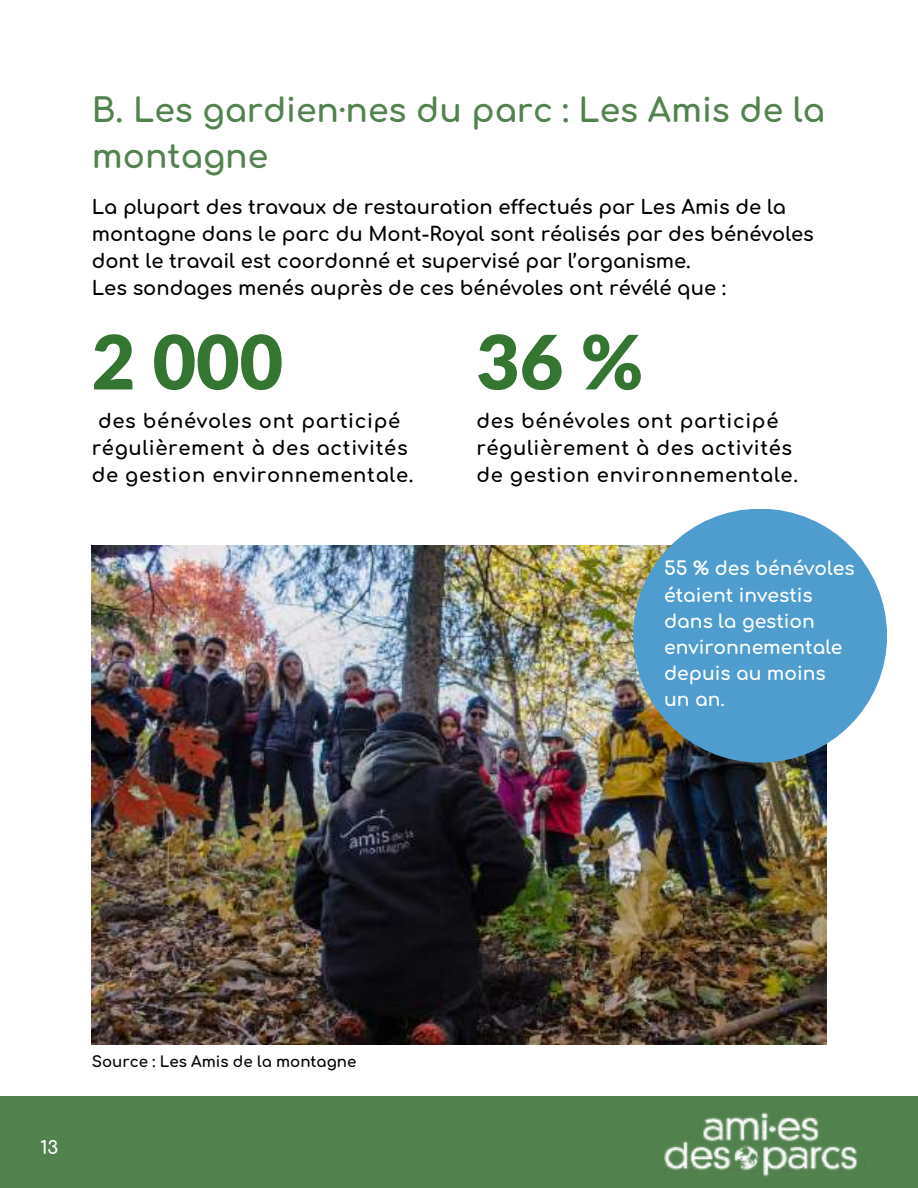
<style>
.page{position:relative;width:918px;height:1188px;background:#fff}
.page>*{position:absolute;margin:0;border:0;box-sizing:border-box;transform-origin:0 0}
.t1{font:900 75px "Lato Latin";color:#347532}
.t2{font:700 33px/46.2px "Comfortaa";color:#52824e}
.t3{font:700 19.5px/27px "Comfortaa";color:#000}
.t4{font:700 19.5px/27px "Comfortaa";letter-spacing:.035em;color:#000;text-align:center}
.t5{font:700 18.75px/26.1px "Comfortaa";color:#fff}
.t6{font:700 18px "Comfortaa";color:#fff}
.t7{font:700 15px "Comfortaa";color:#000}
</style>
<div class="page">
<div style="left:0;top:1096px;width:918px;height:92px;background:#52824e"></div>
<img style="left:92px;top:545px;width:734px;height:500px">
<div style="left:633px;top:509px;width:254px;height:254px;background:#4f9cce;border-radius:50%"></div>
<h2 class="t2" style="left:92px;top:88px;width:735px">B. Les gardien·nes du parc : Les Amis de la montagne</h2>
<p class="t3" style="left:92px;top:194px;width:724px">La plupart des travaux de restauration effectués par Les Amis de la montagne dans le parc du Mont-Royal sont réalisés par des bénévoles dont le travail est coordonné et supervisé par l’organisme.<br>Les sondages menés auprès de ces bénévoles ont révélé que :</p>
<h1 class="t1" style="left:92px;top:329px;width:193px">2 000</h1>
<p class="t4" style="left:92px;top:408px;width:323px">des bénévoles ont participé régulièrement à des activités de gestion environnementale.</p>
<h1 class="t1" style="left:476px;top:329px;width:169px">36 %</h1>
<p class="t4" style="left:476px;top:408px;width:323px;text-align:left">des bénévoles ont participé régulièrement à des activités de gestion environnementale.</p>
<p class="t5" style="left:664px;top:556px;width:192px">55 % des bénévoles étaient investis dans la gestion environnementale depuis au moins un an.</p>
<p class="t6" style="left:40px;top:1138px;width:19px">13</p>
<p class="t6" style="left:37px;top:1138px;width:9px">1</p>
<p class="t7" style="left:92px;top:1054px;width:266px">Source : Les Amis de la montagne</p>
</div>
